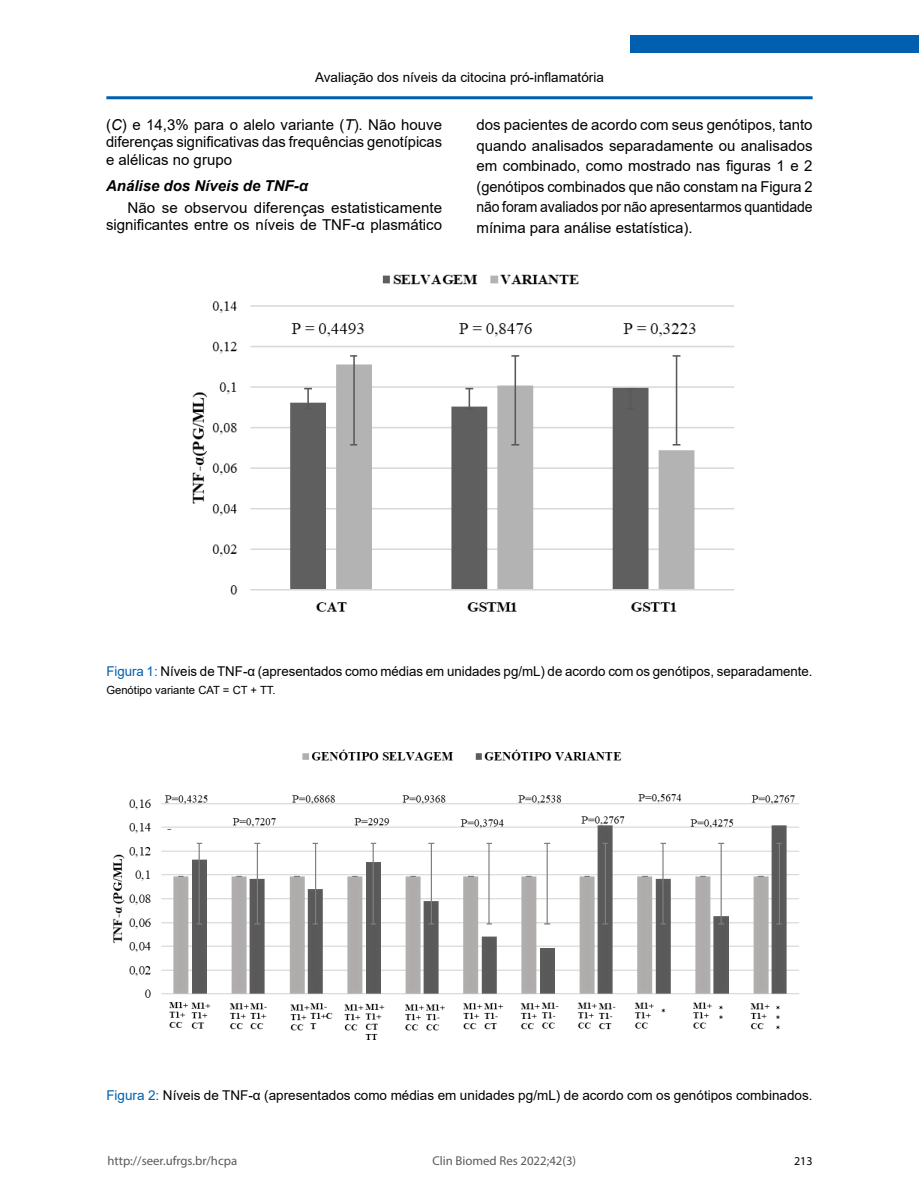
<style>
.page{position:relative;width:919px;height:1191px;background:#fff}
.page>*{position:absolute;margin:0;border:0;box-sizing:border-box;transform-origin:0 0}
.t1{font:15px/20.5px "Arial";color:#000;text-align:justify}
.t2{font:italic 700 15px "Arial";color:#000}
.t3{font:13.5px "Arial";color:#000}
.t4{font:12.75px "Myriad Pro";color:#58595b}
.t5{font:12px "Myriad Pro";color:#000}
.t6{font:11.25px "Arial";color:#000}
.s1{font-style:italic}
.s2{color:#005fae}
</style>
<div class="page">
<div style="left:631px;top:35px;width:287px;height:18px;background:#005fae"></div>
<hr style="left:106px;top:96px;width:706px;height:3px;background:#005fae">
<img style="left:192px;top:274px;width:542px;height:338px">
<img style="left:113px;top:749px;width:686px;height:291px">
<p class="t3" style="left:315px;top:68px;width:290px">Avaliação dos níveis da citocina pró-inflamatória</p>
<p class="t1" style="left:106px;top:116px;width:337px;line-height:17.2px">(<span class="s1">C</span>) e 14,3% para o alelo variante (<span class="s1">T</span>). Não houve diferenças significativas das frequências genotípicas e alélicas no grupo</p>
<p class="t2" style="left:106px;top:176px;width:203px">Análise dos Níveis de TNF-α</p>
<p class="t1" style="left:106px;top:198px;width:338px;line-height:17.2px;text-align:right">Não se observou diferenças estatisticamente significantes entre os níveis de TNF-α plasmático</p>
<p class="t1" style="left:476px;top:114px;width:338px">dos pacientes de acordo com seus genótipos, tanto quando analisados separadamente ou analisados em combinado, como mostrado nas figuras 1 e 2 (genótipos combinados que não constam na Figura 2 não foram avaliados por não apresentarmos quantidade mínima para análise estatística).</p>
<p class="t3" style="left:106px;top:662px;width:707px"><span class="s2">Figura 1:</span> Níveis de TNF-α (apresentados como médias em unidades pg/mL) de acordo com os genótipos, separadamente.</p>
<p class="t6" style="left:106px;top:682px;width:171px">Genótipo variante CAT = CT + TT.</p>
<p class="t3" style="left:106px;top:1085px;width:707px"><span class="s2">Figura 2:</span> Níveis de TNF-α (apresentados como médias em unidades pg/mL) de acordo com os genótipos combinados.</p>
<p class="t4" style="left:108px;top:1153px;width:131px">http://seer.ufrgs.br/hcpa</p>
<p class="t4" style="left:432px;top:1153px;width:145px">Clin Biomed Res 2022;42(3)</p>
<p class="t5" style="left:794px;top:1153px;width:20px">213</p>
</div>
